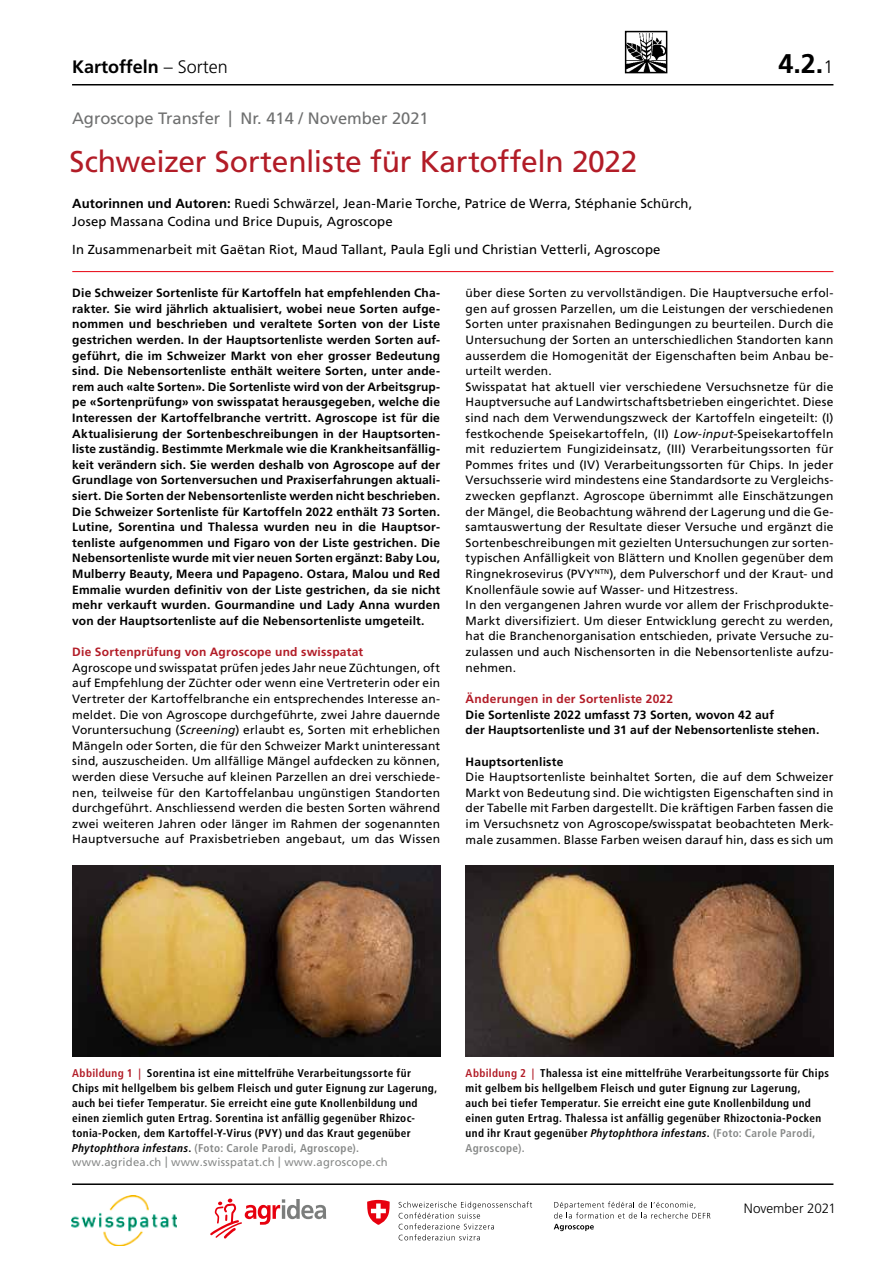
<style>
.page{position:relative;width:876px;height:1263px;background:#fff}
.page>*{position:absolute;margin:0;border:0;box-sizing:border-box;transform-origin:0 0}
.t1{font:30px "Frutiger LT Std";letter-spacing:-.01em;color:#b21c27}
.t2{font:700 27px "Frutiger LT Std";color:#000}
.t3{font:700 18px "Frutiger LT Std";color:#000}
.t4{font:16.5px "Frutiger LT Std";color:#6f7070}
.t5{font:300 13.5px "Frutiger LT Std";color:#000}
.t6{font:13.2px/18px "Frutiger LT Std";letter-spacing:.005em;color:#000}
.t7{font:12px/15.6px "Frutiger LT Std";letter-spacing:.015em;color:#000;text-align:justify}
.t8{font:700 12px/15.6px "Frutiger LT Std";letter-spacing:.015em;color:#000;text-align:justify}
.t9{font:700 12px "Frutiger LT Std";letter-spacing:.02em;color:#b21c27}
.t10{font:700 condensed 11.25px/15px "Frutiger LT Std";letter-spacing:.03em;color:#000}
.t11{font:11.25px "Frutiger LT Std";letter-spacing:.02em;color:#878988}
.s1{font-weight:300}
.s2{font-weight:300;font-size:18px}
.s3{font-weight:700}
.s4{font-style:italic}
.s5{color:#b21c27}
.s6{color:#878988}
</style>
<div class="page">
<img style="left:71px;top:1195px;width:105px;height:50px">
<svg style="left:554px;top:1201px;width:156px;height:17px"></svg>
<svg style="left:554px;top:1224px;width:40px;height:7px"></svg>
<svg style="left:399px;top:1201px;width:133px;height:39px"></svg>
<svg style="left:367px;top:1200px;width:23px;height:25px"></svg>
<hr style="left:72px;top:271px;width:761px;height:1px;background:#e7000e">
<hr style="left:72px;top:1183px;width:761px;height:2px;background:#000">
<svg style="left:210px;top:1198px;width:116px;height:40px"></svg>
<img style="left:72px;top:866px;width:368px;height:191px">
<img style="left:466px;top:866px;width:367px;height:191px">
<img style="left:628px;top:34px;width:36px;height:36px">
<div style="left:625px;top:31px;width:42px;height:42px;border:2px solid #000"></div>
<hr style="left:72px;top:84px;width:761px;height:1px;background:#000">
<h3 class="t3" style="left:72px;top:57px;width:157px">Kartoffeln <span class="s1">– Sorten</span></h3>
<h2 class="t2" style="left:778px;top:48px;width:57px">4.2.<span class="s2">1</span></h2>
<h3 class="t4" style="left:72px;top:109px;width:358px">Agroscope Transfer | Nr. 414 / November 2021</h3>
<h1 class="t1" style="left:70px;top:144px;width:569px">Schweizer Sortenliste für Kartoffeln 2022</h1>
<p class="t6" style="left:72px;top:194px;width:621px"><span class="s3">Autorinnen und Autoren:</span> Ruedi Schwärzel, Jean-Marie Torche, Patrice de Werra, Stéphanie Schürch,<br>Josep Massana Codina und Brice Dupuis, Agroscope</p>
<p class="t6" style="left:72px;top:240px;width:590px">In Zusammenarbeit mit Gaëtan Riot, Maud Tallant, Paula Egli und Christian Vetterli, Agroscope</p>
<p class="t8" style="left:72px;top:285px;width:369px">Die Schweizer Sortenliste für Kartoffeln hat empfehlenden Cha&shy;rakter. Sie wird jährlich aktualisiert, wobei neue Sorten aufge&shy;nommen und beschrieben und veraltete Sorten von der Liste gestrichen werden. In der Hauptsortenliste werden Sorten auf&shy;geführt, die im Schweizer Markt von eher grosser Bedeutung sind. Die Nebensortenliste enthält weitere Sorten, unter ande&shy;rem auch «alte Sorten». Die Sortenliste wird von der Arbeitsgrup&shy;pe «Sortenprüfung» von swisspatat herausgegeben, welche die Interessen der Kartoffelbranche vertritt. Agroscope ist für die Aktualisierung der Sortenbeschreibungen in der Hauptsorten&shy;liste zuständig. Bestimmte Merkmale wie die Krankheitsanfällig&shy;keit verändern sich. Sie werden deshalb von Agroscope auf der Grundlage von Sortenversuchen und Praxiserfahrungen aktuali&shy;siert. Die Sorten der Nebensortenliste werden nicht beschrieben.<br>Die Schweizer Sortenliste für Kartoffeln 2022 enthält 73 Sorten.<br>Lutine, Sorentina und Thalessa wurden neu in die Hauptsor&shy;tenliste aufgenommen und Figaro von der Liste gestrichen. Die Nebensortenliste wurde mit vier neuen Sorten ergänzt: Baby Lou, Mulberry Beauty, Meera und Papageno. Ostara, Malou und Red Emmalie wurden definitiv von der Liste gestrichen, da sie nicht mehr verkauft wurden. Gourmandine und Lady Anna wurden von der Hauptsortenliste auf die Nebensortenliste umgeteilt.</p>
<p class="t9" style="left:72px;top:645px;width:292px">Die Sortenprüfung von Agroscope und swisspatat</p>
<p class="t7" style="left:72px;top:660px;width:369px">Agroscope und swisspatat prüfen jedes Jahr neue Züchtungen, oft auf Empfehlung der Züchter oder wenn eine Vertreterin oder ein Vertreter der Kartoffelbranche ein entsprechendes Interesse an&shy;meldet. Die von Agroscope durchgeführte, zwei Jahre dauernde Voruntersuchung (<span class="s4">Screening</span>) erlaubt es, Sorten mit erheblichen Mängeln oder Sorten, die für den Schweizer Markt uninteressant sind, auszuscheiden. Um allfällige Mängel aufdecken zu können, werden diese Versuche auf kleinen Parzellen an drei verschiede&shy;nen, teilweise für den Kartoffelanbau ungünstigen Standorten durchgeführt. Anschliessend werden die besten Sorten während zwei weiteren Jahren oder länger im Rahmen der sogenannten Hauptversuche auf Praxisbetrieben angebaut, um das Wissen</p>
<p class="t7" style="left:466px;top:285px;width:369px;text-align:left">über diese Sorten zu vervollständigen. Die Hauptversuche erfol&shy;gen auf grossen Parzellen, um die Leistungen der verschiedenen Sorten unter praxisnahen Bedingungen zu beurteilen. Durch die Untersuchung der Sorten an unterschiedlichen Standorten kann ausserdem die Homogenität der Eigenschaften beim Anbau be&shy;urteilt werden.<br>Swisspatat hat aktuell vier verschiedene Versuchsnetze für die Hauptversuche auf Landwirtschaftsbetrieben eingerichtet. Diese sind nach dem Verwendungszweck der Kartoffeln eingeteilt: (I) festkochende Speisekartoffeln, (II) <span class="s4">Low-input</span>-Speisekartoffeln mit reduziertem Fungizideinsatz, (III) Verarbeitungssorten für Pommes frites und (IV) Verarbeitungssorten für Chips. In jeder Versuchsserie wird mindestens eine Standardsorte zu Vergleichs&shy;zwecken gepflanzt. Agroscope übernimmt alle Einschätzungen der Mängel, die Beobachtung während der Lagerung und die Ge&shy;samtauswertung der Resultate dieser Versuche und ergänzt die Sortenbeschreibungen mit gezielten Untersuchungen zur sorten&shy;typischen Anfälligkeit von Blättern und Knollen gegenüber dem Ringnekrosevirus (PVY<sup>NTN</sup>), dem Pulverschorf und der Kraut- und Knollenfäule sowie auf Wasser- und Hitzestress.<br>In den vergangenen Jahren wurde vor allem der Frischprodukte-Markt diversifiziert. Um dieser Entwicklung gerecht zu werden, hat die Branchenorganisation entschieden, private Versuche zu&shy;zulassen und auch Nischensorten in die Nebensortenliste aufzu&shy;nehmen.</p>
<p class="t9" style="left:466px;top:692px;width:209px">Änderungen in der Sortenliste 2022</p>
<p class="t8" style="left:466px;top:707px;width:355px">Die Sortenliste 2022 umfasst 73 Sorten, wovon 42 auf<br>der Hauptsortenliste und 31 auf der Nebensortenliste stehen.</p>
<p class="t8" style="left:466px;top:754px;width:99px">Hauptsortenliste</p>
<p class="t7" style="left:466px;top:769px;width:369px">Die Hauptsortenliste beinhaltet Sorten, die auf dem Schweizer Markt von Bedeutung sind. Die wichtigsten Eigenschaften sind in der Tabelle mit Farben dargestellt. Die kräftigen Farben fassen die im Versuchsnetz von Agroscope/swisspatat beobachteten Merk&shy;male zusammen. Blasse Farben weisen darauf hin, dass es sich um</p>
<p class="t10" style="left:72px;top:1066px;width:367px"><span class="s5">Abbildung 1 |</span> Sorentina ist eine mittelfrühe Verarbeitungssorte für Chips mit hellgelbem bis gelbem Fleisch und guter Eignung zur Lagerung, auch bei tiefer Temperatur. Sie erreicht eine gute Knollenbildung und einen ziemlich guten Ertrag. Sorentina ist anfällig gegenüber Rhizoc&shy;tonia-Pocken, dem Kartoffel-Y-Virus (PVY) und das Kraut gegenüber <span class="s4">Phytophthora infestans</span>. <span class="s6">(Foto: Carole Parodi, Agroscope).</span></p>
<p class="t10" style="left:466px;top:1066px;width:365px"><span class="s5">Abbildung 2 |</span> Thalessa ist eine mittelfrühe Verarbeitungssorte für Chips mit gelbem bis hellgelbem Fleisch und guter Eignung zur Lagerung,<br>auch bei tiefer Temperatur. Sie erreicht eine gute Knollenbildung und einen guten Ertrag. Thalessa ist anfällig gegenüber Rhizoctonia-Pocken und ihr Kraut gegenüber <span class="s4">Phytophthora infestans</span>. <span class="s6">(Foto: Carole Parodi, Agroscope).</span></p>
<p class="t11" style="left:72px;top:1155px;width:317px">www.agridea.ch | www.swisspatat.ch | www.agroscope.ch</p>
<p class="t5" style="left:744px;top:1200px;width:94px">November 2021</p>
</div>
